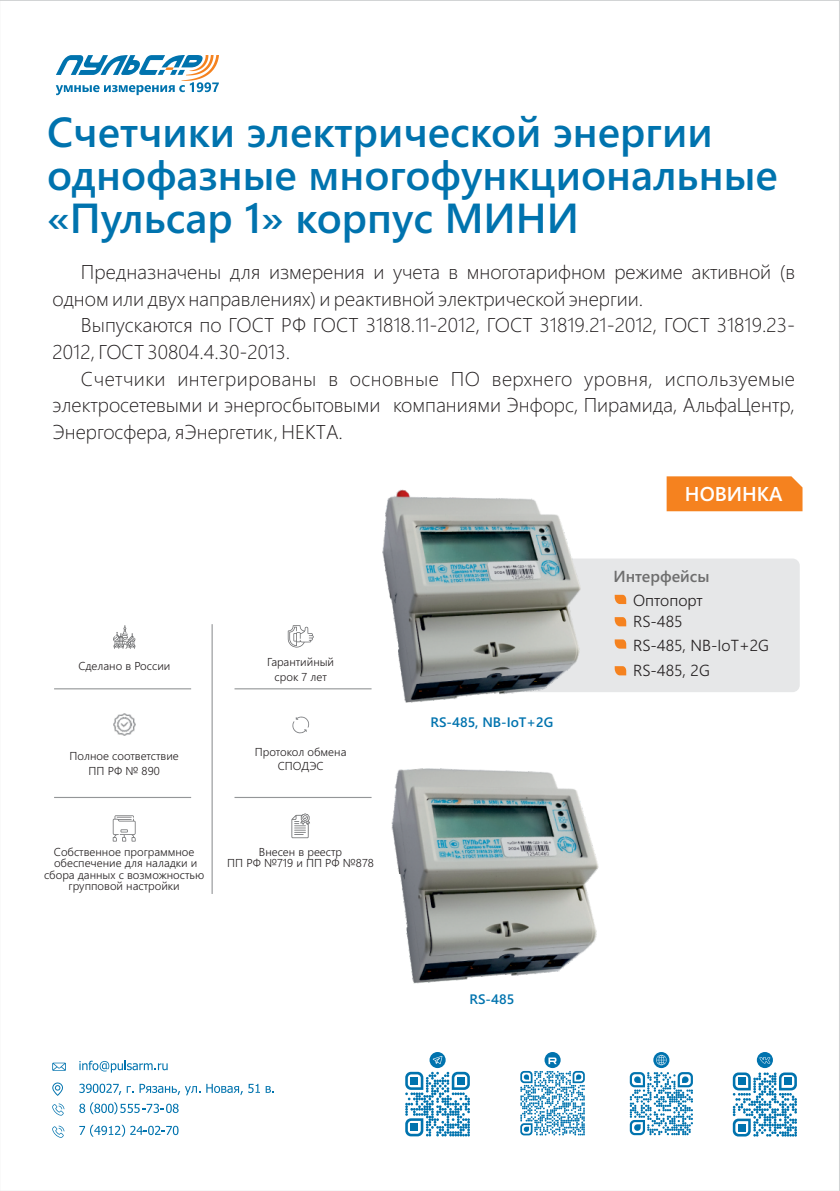
<style>
.page{position:relative;width:840px;height:1191px;background:#fff}
.page>*{position:absolute;margin:0;border:0;box-sizing:border-box;transform-origin:0 0}
.t1{font:600 42px/43.2px "Segoe UI";color:#0073ae}
.t2{font:300 20px/26.6px "Segoe UI";color:#231f20}
.t3{font:600 20px "Segoe UI";color:#fff}
.t4{font:300 16px/21.2px "Segoe UI";color:#231f20}
.t5{font:600 16px "Segoe UI";color:#6e6e6e}
.t6{font:600 13.8px "Segoe UI";color:#0073ae}
.t7{font:300 11.4px/11.4px "Segoe UI";color:#231f20;text-align:center}
</style>
<div class="page">
<div style="left:504px;top:558px;width:295px;height:134px;background:#e6e7e8;border-radius:7px"></div>
<svg style="left:56px;top:55px;width:163px;height:40px"></svg>
<svg style="left:52px;top:1103px;width:12px;height:12px"></svg>
<svg style="left:52px;top:1125px;width:12px;height:12px"></svg>
<svg style="left:79px;top:1124px;width:99px;height:12px"></svg>
<svg style="left:52px;top:1062px;width:14px;height:8px"></svg>
<svg style="left:52px;top:1082px;width:11px;height:13px"></svg>
<svg style="left:79px;top:1083px;width:42px;height:12px"></svg>
<svg style="left:127px;top:1086px;width:6px;height:6px"></svg>
<svg style="left:139px;top:1083px;width:61px;height:12px"></svg>
<svg style="left:206px;top:1083px;width:68px;height:12px"></svg>
<svg style="left:79px;top:1060px;width:88px;height:12px"></svg>
<svg style="left:79px;top:1102px;width:99px;height:12px"></svg>
<svg style="left:732px;top:1072px;width:64px;height:64px"></svg>
<div style="left:737px;top:1077px;width:8px;height:8px;background:#0073ae"></div>
<div style="left:783px;top:1077px;width:8px;height:8px;background:#0073ae"></div>
<div style="left:737px;top:1123px;width:8px;height:8px;background:#0073ae"></div>
<svg style="left:756px;top:1052px;width:16px;height:16px"></svg>
<svg style="left:759px;top:1057px;width:11px;height:6px"></svg>
<svg style="left:405px;top:1071px;width:64px;height:65px"></svg>
<div style="left:410px;top:1077px;width:8px;height:7px;background:#0073ae"></div>
<div style="left:456px;top:1077px;width:8px;height:7px;background:#0073ae"></div>
<div style="left:410px;top:1123px;width:8px;height:8px;background:#0073ae"></div>
<svg style="left:429px;top:1052px;width:16px;height:16px"></svg>
<svg style="left:432px;top:1055px;width:10px;height:9px"></svg>
<svg style="left:653px;top:1052px;width:16px;height:16px"></svg>
<svg style="left:655px;top:1054px;width:11px;height:11px"></svg>
<svg style="left:629px;top:1072px;width:63px;height:63px"></svg>
<svg style="left:520px;top:1071px;width:64px;height:64px"></svg>
<svg style="left:544px;top:1052px;width:16px;height:16px"></svg>
<svg style="left:548px;top:1057px;width:8px;height:7px"></svg>
<svg style="left:287px;top:625px;width:26px;height:23px"></svg>
<svg style="left:113px;top:625px;width:22px;height:24px"></svg>
<svg style="left:113px;top:815px;width:23px;height:26px"></svg>
<img style="left:113px;top:714px;width:22px;height:22px">
<svg style="left:292px;top:716px;width:17px;height:17px"></svg>
<img style="left:391px;top:768px;width:208px;height:216px">
<img style="left:382px;top:489px;width:211px;height:214px">
<svg style="left:614px;top:595px;width:12px;height:9px"></svg>
<svg style="left:614px;top:617px;width:12px;height:9px"></svg>
<svg style="left:614px;top:639px;width:12px;height:9px"></svg>
<svg style="left:614px;top:666px;width:12px;height:9px"></svg>
<hr style="left:211px;top:624px;width:1px;height:270px;background:#949698">
<svg style="left:291px;top:813px;width:19px;height:25px"></svg>
<div style="left:666px;top:476px;width:136px;height:35px;background:#f5821f"></div>
<hr style="left:54px;top:688px;width:137px;height:1px;background:#949698">
<hr style="left:54px;top:797px;width:137px;height:1px;background:#949698">
<hr style="left:234px;top:688px;width:137px;height:1px;background:#949698">
<hr style="left:234px;top:797px;width:137px;height:1px;background:#949698">
<h1 class="t1" style="left:47px;top:114px;width:731px">Счетчики электрической энергии однофазные многофункциональные «Пульсар 1» корпус МИНИ</h1>
<p class="t2" style="left:53px;top:261px;width:743px;text-indent:28px">Предназначены для измерения и учета в многотарифном режиме активной (в одном или двух направлениях) и реактивной электрической энергии.</p>
<p class="t2" style="left:53px;top:314px;width:743px;text-indent:28px">Выпускаются по ГОСТ РФ ГОСТ 31818.11-2012, ГОСТ 31819.21-2012, ГОСТ 31819.23-<br>2012, ГОСТ 30804.4.30-2013.</p>
<p class="t2" style="left:53px;top:367px;width:743px;text-align:justify;text-indent:28px">Счетчики интегрированы в основные ПО верхнего уровня, используемые электросетевыми и энергосбытовыми компаниями Энфорс, Пирамида, АльфаЦентр, Энергосфера, яЭнергетик, НЕКТА.</p>
<p class="t7" style="left:78px;top:661px;width:93px">Сделано в России</p>
<p class="t7" style="left:267px;top:655px;width:68px;line-height:15.2px">Гарантийный срок 7 лет</p>
<p class="t7" style="left:70px;top:749px;width:111px;line-height:15.2px">Полное соответствие<br>ПП РФ № 890</p>
<p class="t7" style="left:255px;top:746px;width:93px;line-height:13.6px">Протокол обмена<br>СПОДЭС</p>
<p class="t7" style="left:44px;top:847px;width:162px">Собственное программное обеспечение для наладки и сбора данных с возможностью групповой настройки</p>
<p class="t7" style="left:227px;top:847px;width:148px">Внесен в реестр<br>ПП РФ №719 и ПП РФ №878</p>
<p class="t6" style="left:430px;top:716px;width:124px">RS-485, NB-IoT+2G</p>
<p class="t6" style="left:469px;top:994px;width:46px">RS-485</p>
<p class="t3" style="left:684px;top:486px;width:99px">НОВИНКА</p>
<p class="t5" style="left:613px;top:570px;width:97px">Интерфейсы</p>
<p class="t4" style="left:632px;top:591px;width:71px">Оптопорт<br>RS-485</p>
<p class="t4" style="left:632px;top:635px;width:137px;line-height:24.4px">RS-485, NB-IoT+2G<br>RS-485, 2G</p>
</div>
